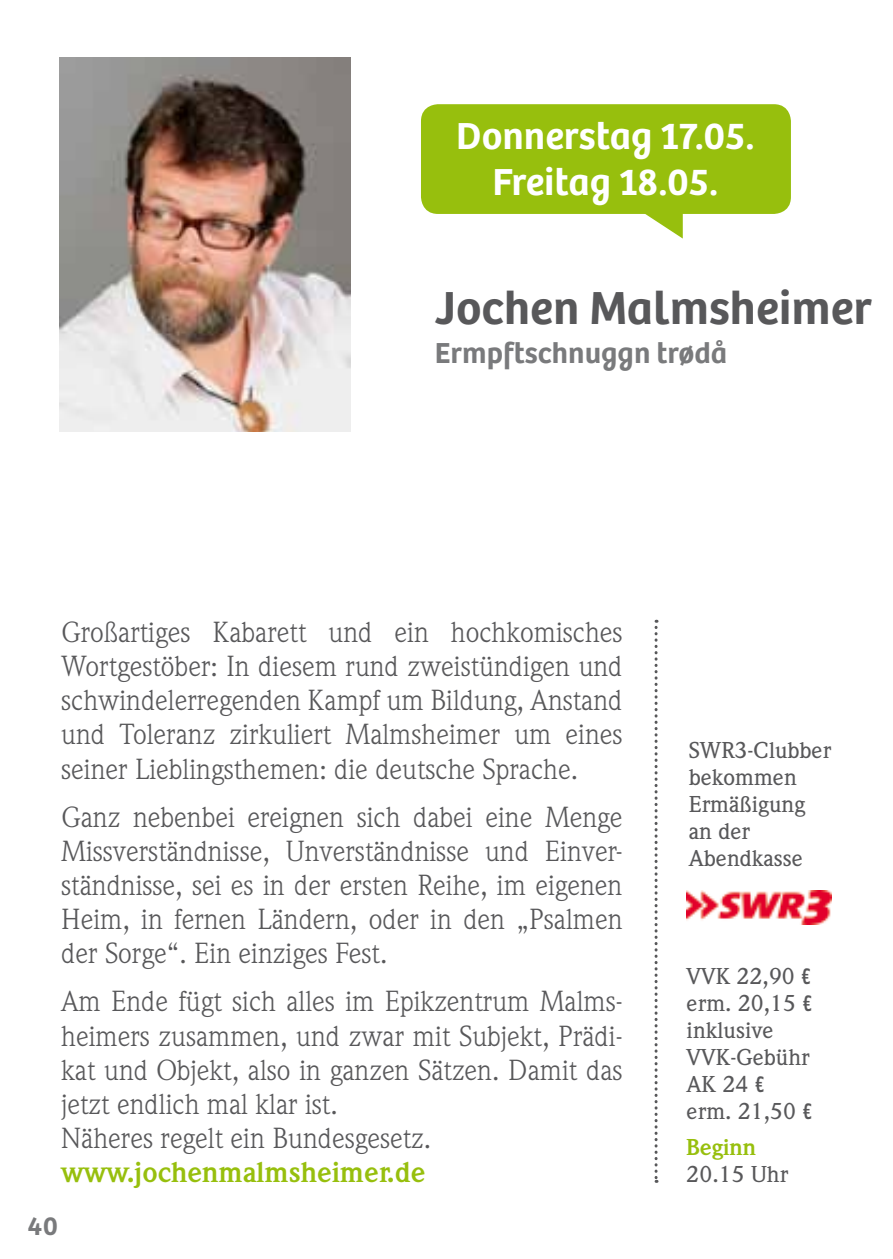
<style>
.page{position:relative;width:893px;height:1259px;background:#fff}
.page>*{position:absolute;margin:0;border:0;box-sizing:border-box;transform-origin:0 0}
.t1{font:600 48px "Bree";color:#58585a}
.t2{font:600 39px/46.8px "Bree";color:#fff;text-align:center}
.t3{font:600 30px "Bree";color:#797a7c}
.t4{font:28.5px/34.2px "Weidemann";color:#58585a;text-align:justify}
.t5{font:700 28.5px "Weidemann";color:#97bf0d}
.t6{font:600 27px "Bree";color:#797a7c}
.t7{font:500 22.5px/27px "Weidemann";color:#58585a}
.t8{font:700 22.5px "Weidemann";color:#97bf0d}
.s1{font-family:"Solex"}
</style>
<div class="page">
<div style="left:421px;top:104px;width:370px;height:110px;background:#97bf0d;border-radius:17px"></div>
<svg style="left:641px;top:213px;width:42px;height:25px"></svg>
<svg style="left:655px;top:620px;width:3px;height:562px"></svg>
<img style="left:687px;top:890px;width:145px;height:34px">
<img style="left:59px;top:57px;width:292px;height:375px">
<h2 class="t2" style="left:456px;top:113px;width:300px">Donnerstag 17.05.<br>Freitag 18.05.</h2>
<h1 class="t1" style="left:435px;top:279px;width:439px">Jochen Malmsheimer</h1>
<p class="t3" style="left:435px;top:335px;width:294px">Ermpftschnuggn trødå</p>
<p class="t4" style="left:61px;top:614px;width:563px">Großartiges Kabarett und ein hochkomisches Wortgestöber: In diesem rund zweistündigen und schwindelerregenden Kampf um Bildung, Anstand und Toleranz zirkuliert Malmsheimer um eines seiner Lieblingsthemen: die deutsche Sprache.</p>
<p class="t4" style="left:61px;top:799px;width:563px">Ganz nebenbei ereignen sich dabei eine Menge Missverständnisse, Unverständnisse und Einver&shy;ständnisse, sei es in der ersten Reihe, im eigenen Heim, in fernen Ländern, oder in den „Psalmen der Sorge“. Ein einziges Fest.</p>
<p class="t4" style="left:61px;top:984px;width:563px;text-align:left">Am Ende fügt sich alles im Epikzentrum Malms&shy;heimers zusammen, und zwar mit Subjekt, Prädi&shy;kat und Objekt, also in ganzen Sätzen. Damit das jetzt endlich mal klar ist.<br>Näheres regelt ein Bundesgesetz.</p>
<p class="t5" style="left:61px;top:1156px;width:366px">www.jochenmalmsheimer.de</p>
<p class="t6" style="left:28px;top:1210px;width:32px">40</p>
<p class="t7" style="left:689px;top:736px;width:144px">SWR3-Clubber bekommen<br>Ermäßigung an der<br>Abendkasse</p>
<p class="t7" style="left:687px;top:963px;width:127px">VVK 22,90 <span class="s1">¤ </span>erm. 20,15 <span class="s1">¤ </span>inklusive<br>VVK-Gebühr<br>AK 24 <span class="s1">¤ </span>erm. 21,50 <span class="s1">¤</span></p>
<p class="t8" style="left:687px;top:1134px;width:71px">Beginn</p>
<p class="t7" style="left:687px;top:1161px;width:103px">20.15 Uhr</p>
</div>
